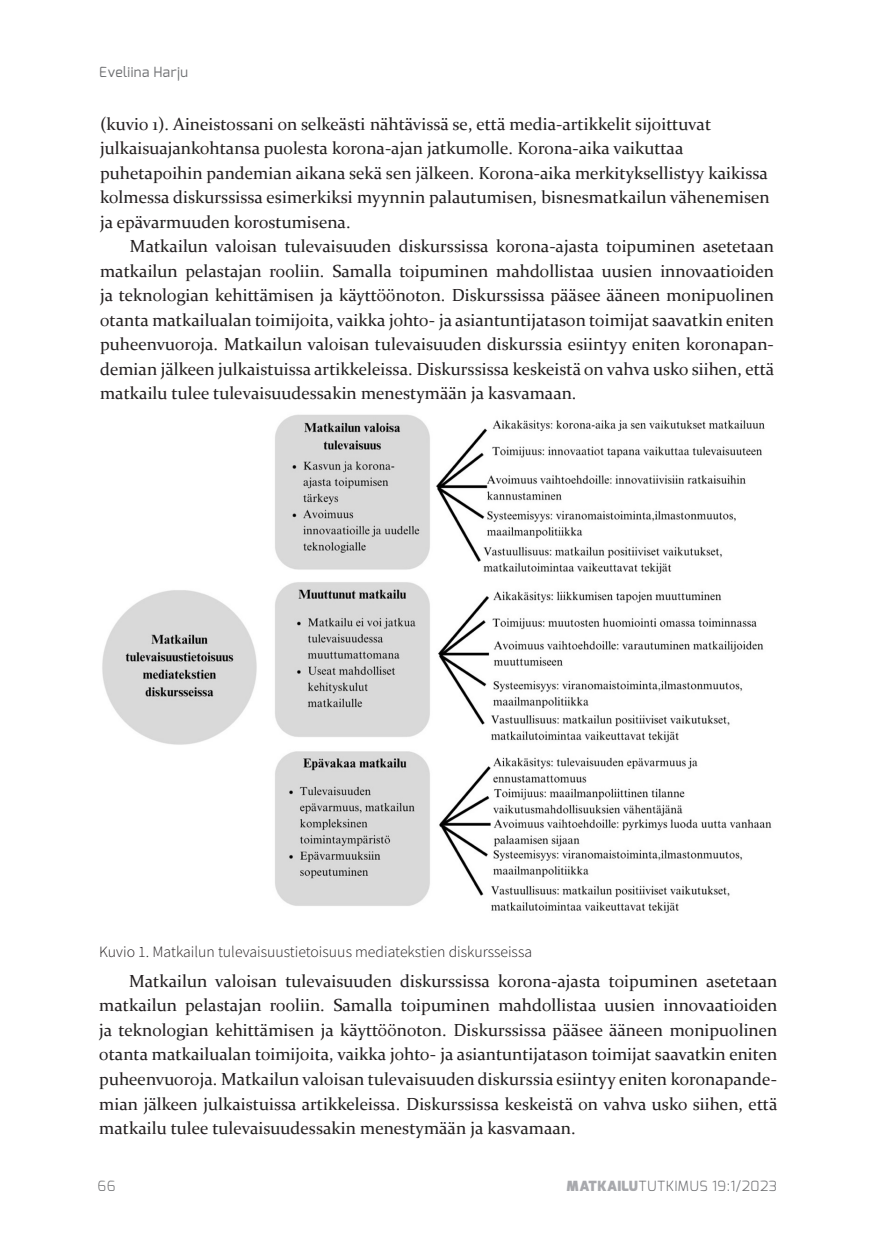
<style>
.page{position:relative;width:874px;height:1241px;background:#fff}
.page>*{position:absolute;margin:0;border:0;box-sizing:border-box;transform-origin:0 0}
.leipäteksti{font:17.5px/24.5px "Constantia";color:#231f20;text-align:justify}
.Ala-alaotsikko{font:17.5px/24.5px "Constantia";color:#231f20}
.kuvateksti{font:15.75px "Source Sans Variable";color:#231f20}
.t1{font:300 14px "Exo";letter-spacing:.03em;color:#6c6d70}
.t2{font:14px "Exo";letter-spacing:.03em;color:#6c6d70}
.s1{font-weight:900;color:#a8a9ad}
</style>
<div class="page">
<img style="left:102px;top:414px;width:670px;height:500px">
<p class="t2" style="left:99px;top:63px;width:90px">Eveliina Harju</p>
<p class="Ala-alaotsikko" style="left:100px;top:111px;width:670px">(kuvio 1). Aineistossani on selkeästi nähtävissä se, että media-artikkelit sijoittuvat julkaisuajankohtansa puolesta korona-ajan jatkumolle. Korona-aika vaikuttaa puhetapoihin pandemian aikana sekä sen jälkeen. Korona-aika merkityksellistyy kaikissa kolmessa diskurssissa esimerkiksi myynnin palautumisen, bisnesmatkailun vähenemisen ja epävarmuuden korostumisena.</p>
<p class="leipäteksti" style="left:100px;top:233px;width:675px;text-indent:30px">Matkailun valoisan tulevaisuuden diskurssissa korona-ajasta toipuminen asetetaan matkailun pelastajan rooliin. Samalla toipuminen mahdollistaa uusien innovaatioiden ja teknologian kehittämisen ja käyttöönoton. Diskurssissa pääsee ääneen monipuolinen otanta matkailualan toimijoita, vaikka johto- ja asiantuntijatason toimijat saavatkin eniten puheenvuoroja. Matkailun valoisan tulevaisuuden diskurssia esiintyy eniten koronapan&shy;demian jälkeen julkaistuissa artikkeleissa. Diskurssissa keskeistä on vahva usko siihen, että matkailu tulee tulevaisuudessakin menestymään ja kasvamaan.</p>
<p class="kuvateksti" style="left:99px;top:942px;width:434px">Kuvio 1. Matkailun tulevaisuustietoisuus mediatekstien diskursseissa</p>
<p class="leipäteksti" style="left:99px;top:967px;width:679px;text-indent:30px">Matkailun valoisan tulevaisuuden diskurssissa korona-ajasta toipuminen asetetaan matkailun pelastajan rooliin. Samalla toipuminen mahdollistaa uusien innovaatioiden ja teknologian kehittämisen ja käyttöönoton. Diskurssissa pääsee ääneen monipuolinen otanta matkailualan toimijoita, vaikka johto- ja asiantuntijatason toimijat saavatkin eniten puheenvuoroja. Matkailun valoisan tulevaisuuden diskurssia esiintyy eniten koronapande&shy;mian jälkeen julkaistuissa artikkeleissa. Diskurssissa keskeistä on vahva usko siihen, että matkailu tulee tulevaisuudessakin menestymään ja kasvamaan.</p>
<p class="t1" style="left:98px;top:1176px;width:19px">66</p>
<p class="t1" style="left:566px;top:1176px;width:212px"><span class="s1">MATKAILU</span>TUTKIMUS 19:1/2023</p>
</div>
